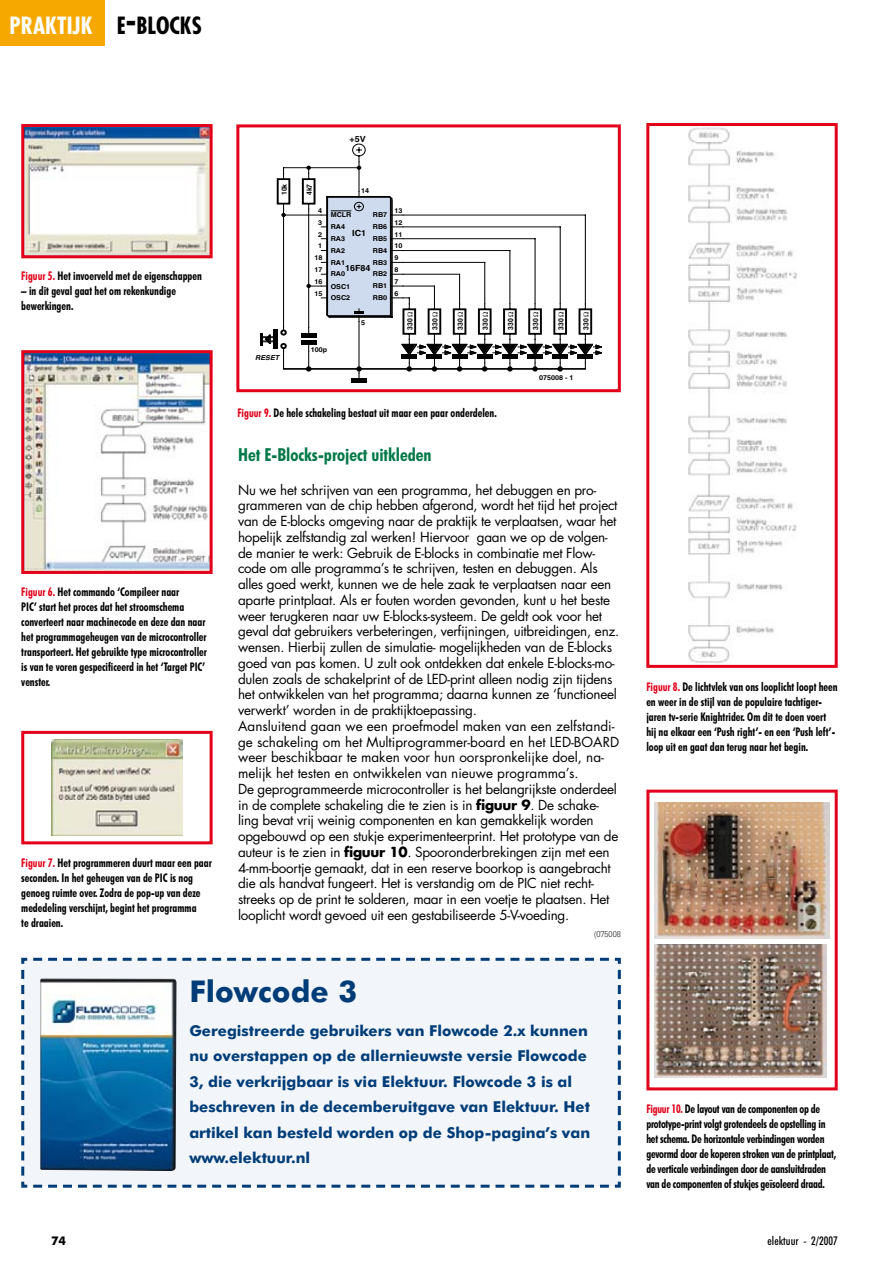
<style>
.page{position:relative;width:893px;height:1263px;background:#fff}
.page>*{position:absolute;margin:0;border:0;box-sizing:border-box;transform-origin:0 0}
.t1{font:700 30px "Futura BT";color:#003d78}
.t2{font:700 condensed 23.1px "Futura";color:#fff}
.t3{font:700 condensed 18px "Futura BT";color:#007847}
.t4{font:700 15px/25.5px "Futura BT";color:#003d78}
.t5{font:13.5px/15.8px "Futura";letter-spacing:-.02em;color:#000}
.t6{font:700 condensed 12px/15px "Futura BT";color:#000;scale:.9 1}
.t7{font:700 condensed 12px/15px "Futura BT";letter-spacing:-.02em;color:#000;scale:.9 1}
.t8{font:500 condensed 12px "Futura BT";color:#000}
.t9{font:700 12px "Futura BT";color:#000}
.t10{font:300 9px "Serifa BT";color:#000;scale:.9 1}
.t11{font:700 8.4px "Helvetica";color:#000;scale:1.06 1}
.t12{font:700 7.2px "Helvetica";color:#000;scale:.94 1}
.t13{font:700 6.75px/11.9px "Helvetica";color:#000;scale:1.06 1}
.t14{font:italic 700 6.75px "Helvetica";color:#000;scale:1.06 1}
.s1{color:#000}
.s2{font-size:33px;color:#000}
.s3{color:#e2001a}
.s4{font-weight:700}
</style>
<div class="page">
<div style="left:0;top:0;width:105px;height:45px;background:#f6a800"></div>
<img style="left:688px;top:127px;width:109px;height:536px">
<div style="left:646px;top:123px;width:192px;height:545px;border:3px solid #e2001a"></div>
<img style="left:25px;top:128px;width:184px;height:126px">
<div style="left:21px;top:124px;width:192px;height:134px;border:3px solid #e2001a"></div>
<img style="left:52px;top:739px;width:130px;height:97px">
<div style="left:21px;top:731px;width:192px;height:113px;border:3px solid #e2001a"></div>
<img style="left:25px;top:354px;width:184px;height:216px">
<div style="left:21px;top:350px;width:192px;height:224px;border:3px solid #e2001a"></div>
<hr style="left:351px;top:379px;width:16px;height:4px;background:#000">
<div style="left:236px;top:124px;width:385px;height:268px;border:3px solid #e2001a"></div>
<img style="left:655px;top:802px;width:174px;height:137px">
<div style="left:21px;top:957px;width:600px;height:231px;background:#f2f5fa"></div>
<img style="left:655px;top:944px;width:171px;height:134px">
<div style="left:646px;top:790px;width:192px;height:300px;border:3px solid #e2001a"></div>
<img style="left:40px;top:978px;width:136px;height:193px">
<svg style="left:261px;top:143px;width:341px;height:236px"></svg>
<h2 class="t2" style="left:10px;top:11px;width:194px">PRAKTIJK <span class="s1">E</span><span class="s2">-</span><span class="s1">BLOCKS</span></h2>
<p class="t6" style="left:21px;top:268px;width:202px"><span class="s3">Figuur 5.</span> Het invoerveld met de eigenschappen</p>
<p class="t6" style="left:21px;top:283px;width:173px">– in dit geval gaat het om rekenkundige bewerkingen.</p>
<p class="t6" style="left:21px;top:584px;width:208px"><span class="s3">Figuur 6.</span> Het commando ‘Compileer naar<br>PIC’ start het proces dat het stroomschema converteert naar machinecode en deze dan naar het programmageheugen van de microcontroller transporteert. Het gebruikte type microcontroller is van te voren gespecificeerd in het ‘Target PIC’ venster.</p>
<p class="t6" style="left:21px;top:855px;width:213px"><span class="s3">Figuur 7.</span> Het programmeren duurt maar een paar seconden. In het geheugen van de PIC is nog genoeg ruimte over. Zodra de pop-up van deze mededeling verschijnt, begint het programma<br>te draaien.</p>
<p class="t11" style="left:350px;top:134px;width:17px">+5V</p>
<p class="t12" style="left:280px;top:195px;width:14px;rotate:-90deg">10k</p>
<p class="t12" style="left:305px;top:195px;width:13px;rotate:-90deg">4k7</p>
<p class="t13" style="left:361px;top:185px;width:9px">14</p>
<p class="t13" style="left:318px;top:205px;width:5px">4</p>
<p class="t13" style="left:318px;top:216px;width:5px">3</p>
<p class="t13" style="left:318px;top:228px;width:5px">2</p>
<p class="t13" style="left:318px;top:240px;width:5px">1</p>
<p class="t13" style="left:315px;top:252px;width:9px">18<br>17</p>
<p class="t13" style="left:315px;top:276px;width:9px">16<br>15</p>
<p class="t13" style="left:394px;top:205px;width:9px;text-align:justify">13<br>12<br>11<br>10</p>
<p class="t13" style="left:331px;top:209px;width:21px">MCLR<br>RA4</p>
<p class="t13" style="left:331px;top:256px;width:15px">RA1<br>RA0</p>
<p class="t13" style="left:373px;top:209px;width:15px">RB7</p>
<p class="t13" style="left:373px;top:221px;width:15px">RB6</p>
<p class="t11" style="left:352px;top:228px;width:15px">IC1</p>
<p class="t13" style="left:331px;top:232px;width:15px">RA3</p>
<p class="t13" style="left:373px;top:232px;width:15px">RB5</p>
<p class="t13" style="left:331px;top:244px;width:15px">RA2</p>
<p class="t13" style="left:373px;top:244px;width:15px">RB4</p>
<p class="t13" style="left:394px;top:252px;width:5px;text-align:justify">9<br>8<br>7<br>6</p>
<p class="t13" style="left:373px;top:256px;width:15px">RB3</p>
<p class="t11" style="left:345px;top:263px;width:26px">16F84</p>
<p class="t13" style="left:331px;top:292px;width:20px">OSC2</p>
<p class="t13" style="left:373px;top:268px;width:15px">RB2</p>
<p class="t13" style="left:373px;top:280px;width:15px">RB1</p>
<p class="t13" style="left:331px;top:281px;width:20px">OSC1</p>
<p class="t13" style="left:373px;top:292px;width:15px">RB0</p>
<p class="t13" style="left:361px;top:316px;width:5px">5</p>
<p class="t12" style="left:405px;top:330px;width:13px;rotate:-90deg">330</p>
<p class="t12" style="left:431px;top:330px;width:13px;rotate:-90deg">330</p>
<p class="t12" style="left:456px;top:330px;width:13px;rotate:-90deg">330</p>
<p class="t12" style="left:481px;top:330px;width:13px;rotate:-90deg">330</p>
<p class="t12" style="left:506px;top:330px;width:13px;rotate:-90deg">330</p>
<p class="t12" style="left:531px;top:330px;width:13px;rotate:-90deg">330</p>
<p class="t12" style="left:556px;top:330px;width:13px;rotate:-90deg">330</p>
<p class="t12" style="left:582px;top:330px;width:13px;rotate:-90deg">330</p>
<p class="t14" style="left:255px;top:353px;width:26px">RESET</p>
<p class="t13" style="left:311px;top:343px;width:17px">100p</p>
<p class="t6" style="left:237px;top:405px;width:290px"><span class="s3">Figuur 9.</span> De hele schakeling bestaat uit maar een paar onderdelen.</p>
<p class="t13" style="left:539px;top:372px;width:34px">075008 - 1</p>
<h3 class="t3" style="left:238px;top:444px;width:195px">Het E-Blocks-project uitkleden</h3>
<p class="t5" style="left:238px;top:482px;width:383px">Nu we het schrijven van een programma, het debuggen en pro&shy;grammeren van de chip hebben afgerond, wordt het tijd het project van de E-blocks omgeving naar de praktijk te verplaatsen, waar het hopelijk zelfstandig zal werken! Hiervoor gaan we op de volgen&shy;de manier te werk: Gebruik de E-blocks in combinatie met Flow&shy;code om alle programma’s te schrijven, testen en debuggen. Als alles goed werkt, kunnen we de hele zaak te verplaatsen naar een aparte printplaat. Als er fouten worden gevonden, kunt u het beste weer terugkeren naar uw E-blocks-systeem. De geldt ook voor het geval dat gebruikers verbeteringen, verfijningen, uitbreidingen, enz. wensen. Hierbij zullen de simulatie- mogelijkheden van de E-blocks goed van pas komen. U zult ook ontdekken dat enkele E-blocks-mo&shy;dulen zoals de schakelprint of de LED-print alleen nodig zijn tijdens het ontwikkelen van het programma; daarna kunnen ze ‘functioneel verwerkt’ worden in de praktijktoepassing.<br>Aansluitend gaan we een proefmodel maken van een zelfstandi&shy;ge schakeling om het Multiprogrammer-board en het LED-BOARD weer beschikbaar te maken voor hun oorspronkelijke doel, na&shy;melijk het testen en ontwikkelen van nieuwe programma’s.<br>De geprogrammeerde microcontroller is het belangrijkste onderdeel in de complete schakeling die te zien is in <span class="s4">figuur 9</span>. De schake&shy;ling bevat vrij weinig componenten en kan gemakkelijk worden opgebouwd op een stukje experimenteerprint. Het prototype van de auteur is te zien in <span class="s4">figuur 10</span>. Spooronderbrekingen zijn met een 4-mm-boortje gemaakt, dat in een reserve boorkop is aangebracht die als handvat fungeert. Het is verstandig om de PIC niet recht&shy;streeks op de print te solderen, maar in een voetje te plaatsen. Het looplicht wordt gevoed uit een gestabiliseerde 5-V-voeding.</p>
<p class="t10" style="left:594px;top:929px;width:31px">(075008</p>
<h1 class="t1" style="left:189px;top:973px;width:169px">Flowcode 3</h1>
<p class="t4" style="left:189px;top:1018px;width:402px">Geregistreerde gebruikers van Flowcode 2.x kunnen nu overstappen op de allernieuwste versie Flowcode 3, die verkrijgbaar is via Elektuur. Flowcode 3 is al beschreven in de decemberuitgave van Elektuur. Het artikel kan besteld worden op de Shop-pagina’s van www.elektuur.nl</p>
<p class="t6" style="left:646px;top:679px;width:214px"><span class="s3">Figuur 8.</span> De lichtvlek van ons looplicht loopt heen en weer in de stijl van de populaire tachtiger&shy;jaren tv-serie Knightrider. Om dit te doen voert hij na elkaar een ‘Push right’- en een ‘Push left’- loop uit en gaat dan terug naar het begin.</p>
<p class="t7" style="left:646px;top:1101px;width:212px"><span class="s3">Figuur 10.</span> De layout van de componenten op de prototype-print volgt grotendeels de opstelling in het schema. De horizontale verbindingen worden gevormd door de koperen stroken van de printplaat, de verticale verbindingen door de aansluitdraden van de componenten of stukjes geïsoleerd draad.</p>
<p class="t9" style="left:51px;top:1233px;width:16px">74</p>
<p class="t8" style="left:768px;top:1233px;width:72px">elektuur - 2/2007</p>
</div>
